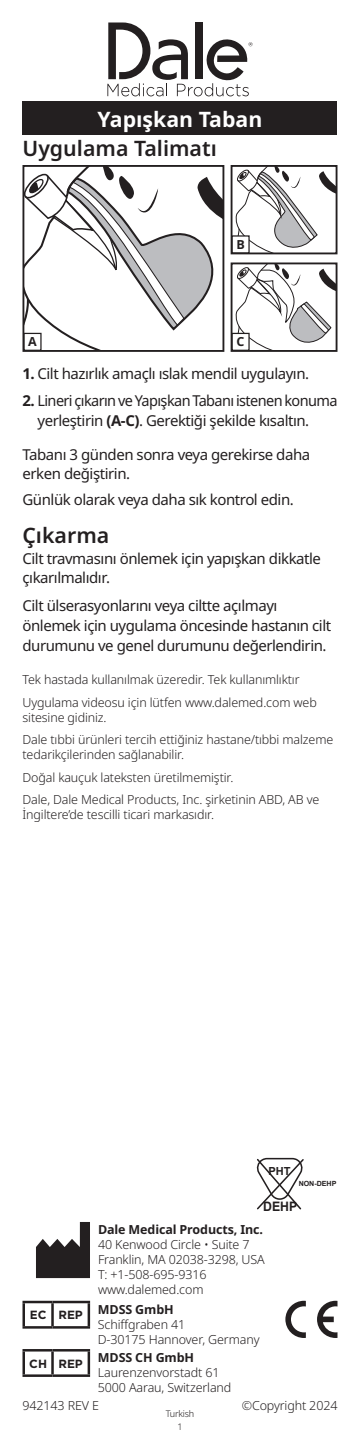
<style>
.page{position:relative;width:360px;height:1440px;background:#fff}
.page>*{position:absolute;margin:0;border:0;box-sizing:border-box;transform-origin:0 0}
.p_H2{font:600 21.25px "Noto Sans";color:#231f20}
.p_H1{font:700 21.25px "Noto Sans";color:#fff}
.p_body{font:15px/20px "Noto Sans";letter-spacing:-.03em;color:#231f20}
.t1{font:700 13px "Arial";color:#231f20;scale:.94 1}
.p_legal_spacing{font:300 12.5px/15px "Noto Sans";letter-spacing:-.01em;color:#231f20}
.t2{font:700 12.5px "Noto Sans";letter-spacing:-.01em;color:#231f20}
.t3{font:700 12px "Gotham";color:#231f20}
.t4{font:700 11px "Arial";color:#231f20}
.p_language{font:300 9.25px "Noto Sans";letter-spacing:-.02em;color:#231f20}
.t5{font:700 7px "Arial";color:#231f20}
.s1{font-weight:700}
</style>
<div class="page">
<div style="left:195px;top:22px;width:7px;height:57px;background:#231f20"></div>
<svg style="left:107px;top:23px;width:146px;height:73px"></svg>
<svg style="left:36px;top:1222px;width:54px;height:56px"></svg>
<svg style="left:256px;top:1158px;width:48px;height:52px"></svg>
<svg style="left:185px;top:185px;width:29px;height:135px"></svg>
<svg style="left:198px;top:177px;width:23px;height:49px"></svg>
<svg style="left:25px;top:168px;width:160px;height:181px"></svg>
<div style="left:22px;top:165px;width:202px;height:187px;border:2px solid #231f20"></div>
<svg style="left:234px;top:265px;width:101px;height:84px"></svg>
<div style="left:231px;top:262px;width:107px;height:90px;border:2px solid #231f20"></div>
<svg style="left:235px;top:168px;width:100px;height:83px"></svg>
<div style="left:231px;top:165px;width:107px;height:89px;border:2px solid #231f20"></div>
<div style="left:24px;top:333px;width:17px;height:17px;background:#fff"></div>
<div style="left:23px;top:333px;width:19px;height:18px;border:1px solid #231f20"></div>
<div style="left:232px;top:236px;width:17px;height:17px;background:#fff"></div>
<div style="left:232px;top:235px;width:18px;height:18px;border:1px solid #231f20"></div>
<div style="left:232px;top:333px;width:17px;height:17px;background:#fff"></div>
<div style="left:232px;top:333px;width:18px;height:18px;border:1px solid #231f20"></div>
<svg style="left:285px;top:1301px;width:53px;height:37px"></svg>
<hr style="left:22px;top:1301px;width:31px;height:2px;background:#231f20">
<hr style="left:22px;top:1303px;width:3px;height:23px;background:#231f20">
<hr style="left:53px;top:1301px;width:37px;height:2px;background:#231f20">
<hr style="left:88px;top:1303px;width:2px;height:23px;background:#231f20">
<hr style="left:22px;top:1326px;width:31px;height:3px;background:#231f20">
<hr style="left:53px;top:1326px;width:37px;height:3px;background:#231f20">
<hr style="left:51px;top:1303px;width:3px;height:23px;background:#231f20">
<hr style="left:22px;top:1349px;width:31px;height:3px;background:#231f20">
<hr style="left:22px;top:1352px;width:3px;height:22px;background:#231f20">
<hr style="left:53px;top:1349px;width:37px;height:3px;background:#231f20">
<hr style="left:88px;top:1352px;width:2px;height:22px;background:#231f20">
<hr style="left:22px;top:1374px;width:31px;height:3px;background:#231f20">
<hr style="left:53px;top:1374px;width:37px;height:3px;background:#231f20">
<hr style="left:51px;top:1352px;width:3px;height:22px;background:#231f20">
<div style="left:22px;top:102px;width:316px;height:33px;background:#231f20"></div>
<p class="p_H1" style="left:98px;top:105px;width:166px">Yapışkan Taban</p>
<p class="p_H2" style="left:22px;top:134px;width:196px">Uygulama Talimatı</p>
<p class="t2" style="left:28px;top:333px;width:10px">A</p>
<p class="t2" style="left:236px;top:235px;width:10px">B</p>
<p class="t2" style="left:237px;top:333px;width:9px">C</p>
<p class="p_body" style="left:22px;top:364px;width:288px"><span class="s1">1.</span> Cilt hazırlık amaçlı ıslak mendil uygulayın.</p>
<p class="p_body" style="left:38px;top:391px;width:302px;text-indent:-15px"><span class="s1">2.</span> Lineri çıkarın ve Yapışkan Tabanı istenen konuma yerleştirin <span class="s1">(A-C)</span>. Gerektiği şekilde kısaltın.</p>
<p class="p_body" style="left:22px;top:446px;width:289px;line-height:18.8px">Tabanı 3 günden sonra veya gerekirse daha erken değiştirin.</p>
<p class="p_body" style="left:22px;top:490px;width:273px">Günlük olarak veya daha sık kontrol edin.</p>
<p class="p_H2" style="left:22px;top:521px;width:88px">Çıkarma</p>
<p class="p_body" style="left:22px;top:550px;width:300px;line-height:18.8px">Cilt travmasını önlemek için yapışkan dikkatle çıkarılmalıdır.</p>
<p class="p_body" style="left:22px;top:596px;width:310px">Cilt ülserasyonlarını veya ciltte açılmayı önlemek için uygulama öncesinde hastanın cilt durumunu ve genel durumunu değerlendirin.</p>
<p class="p_legal_spacing" style="left:22px;top:673px;width:279px">Tek hastada kullanılmak üzeredir. Tek kullanımlıktır</p>
<p class="p_legal_spacing" style="left:22px;top:695px;width:296px">Uygulama videosu için lütfen www.dalemed.com web sitesine gidiniz.</p>
<p class="p_legal_spacing" style="left:22px;top:733px;width:312px">Dale tıbbi ürünleri tercih ettiğiniz hastane/tıbbi malzeme tedarikçilerinden sağlanabilir.</p>
<p class="p_legal_spacing" style="left:22px;top:770px;width:213px">Doğal kauçuk lateksten üretilmemiştir.</p>
<p class="p_legal_spacing" style="left:22px;top:793px;width:298px">Dale, Dale Medical Products, Inc. şirketinin ABD, AB ve<br>İngiltere’de tescilli ticari markasıdır.</p>
<p class="t4" style="left:268px;top:1163px;width:24px">PHT</p>
<p class="t1" style="left:263px;top:1197px;width:38px">DEHP</p>
<p class="t5" style="left:299px;top:1179px;width:39px">NON-DEHP</p>
<p class="t3" style="left:30px;top:1307px;width:55px">EC REP</p>
<p class="t3" style="left:29px;top:1356px;width:55px">CH REP</p>
<p class="t2" style="left:98px;top:1221px;width:167px">Dale Medical Products, Inc.</p>
<p class="p_legal_spacing" style="left:98px;top:1237px;width:168px">40 Kenwood Circle • Suite 7<br>Franklin, MA 02038-3298, USA<br>T: +1-508-695-9316 www.dalemed.com</p>
<p class="t2" style="left:98px;top:1301px;width:77px">MDSS GmbH</p>
<p class="p_legal_spacing" style="left:98px;top:1317px;width:163px">Schiffgraben 41<br>D-30175 Hannover, Germany</p>
<p class="t2" style="left:98px;top:1349px;width:98px">MDSS CH GmbH</p>
<p class="p_legal_spacing" style="left:98px;top:1366px;width:135px">Laurenzenvorstadt 61<br>5000 Aarau, Switzerland</p>
<p class="p_legal_spacing" style="left:22px;top:1398px;width:78px">942143 REV E</p>
<p class="p_legal_spacing" style="left:242px;top:1398px;width:97px">©Copyright 2024</p>
<p class="p_language" style="left:166px;top:1407px;width:30px">Turkish</p>
<p class="p_language" style="left:177px;top:1420px;width:7px">1</p>
</div>
